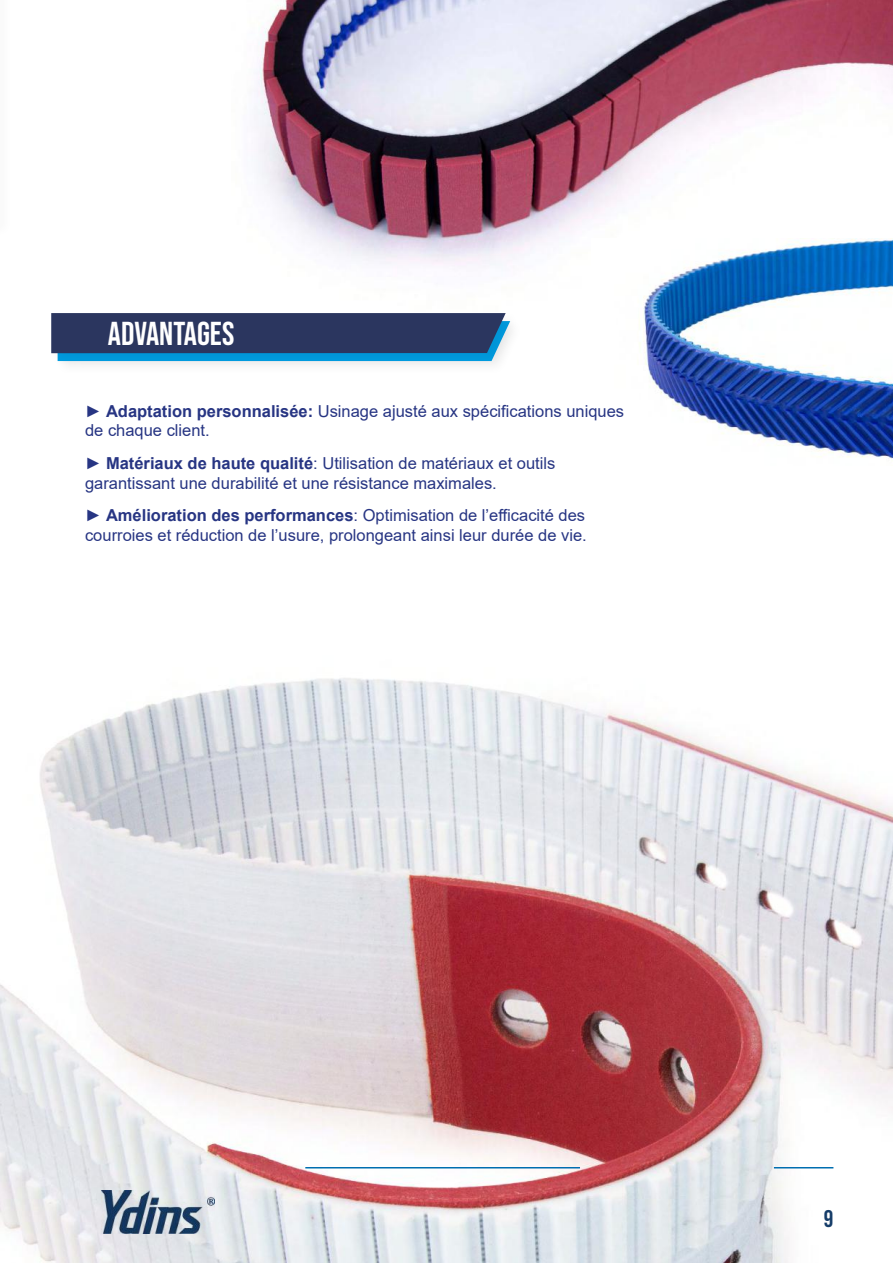
<style>
.page{position:relative;width:893px;height:1263px;background:#fff}
.page>*{position:absolute;margin:0;border:0;box-sizing:border-box;transform-origin:0 0}
.t1{font:33px "Bebas Neue";color:#fff}
.t2{font:24px "Bebas Neue";color:#163d69}
.t3{font:16.5px/19.8px "Arial";color:#273583}
.s1{font-weight:700}
</style>
<div class="page">
<img style="left:256px;top:0;width:637px;height:266px">
<div style="left:48px;top:310px;width:472px;height:58px;background:#000;opacity:.06"></div>
<svg style="left:51px;top:313px;width:459px;height:48px;background:#284a77"></svg>
<img style="left:0;top:678px;width:893px;height:585px">
<hr style="left:774px;top:1167px;width:59px;height:1px;background:#006eb0">
<img style="left:101px;top:1191px;width:113px;height:42px">
<img style="left:591px;top:238px;width:302px;height:221px">
<hr style="left:305px;top:1167px;width:275px;height:1px;background:#006eb0">
<h1 class="t1" style="left:108px;top:314px;width:128px">ADVANTAGES</h1>
<p class="t3" style="left:85px;top:401px;width:541px">► <span class="s1">Adaptation personnalisée:</span> Usinage ajusté aux spécifications uniques de chaque client.</p>
<p class="t3" style="left:85px;top:453px;width:472px">► <span class="s1">Matériaux de haute qualité</span>: Utilisation de matériaux et outils garantissant une durabilité et une résistance maximales.</p>
<p class="t3" style="left:85px;top:505px;width:503px">► <span class="s1">Amélioration des performances</span>: Optimisation de l’efficacité des courroies et réduction de l’usure, prolongeant ainsi leur durée de vie.</p>
<h2 class="t2" style="left:824px;top:1205px;width:11px">9</h2>
</div>
